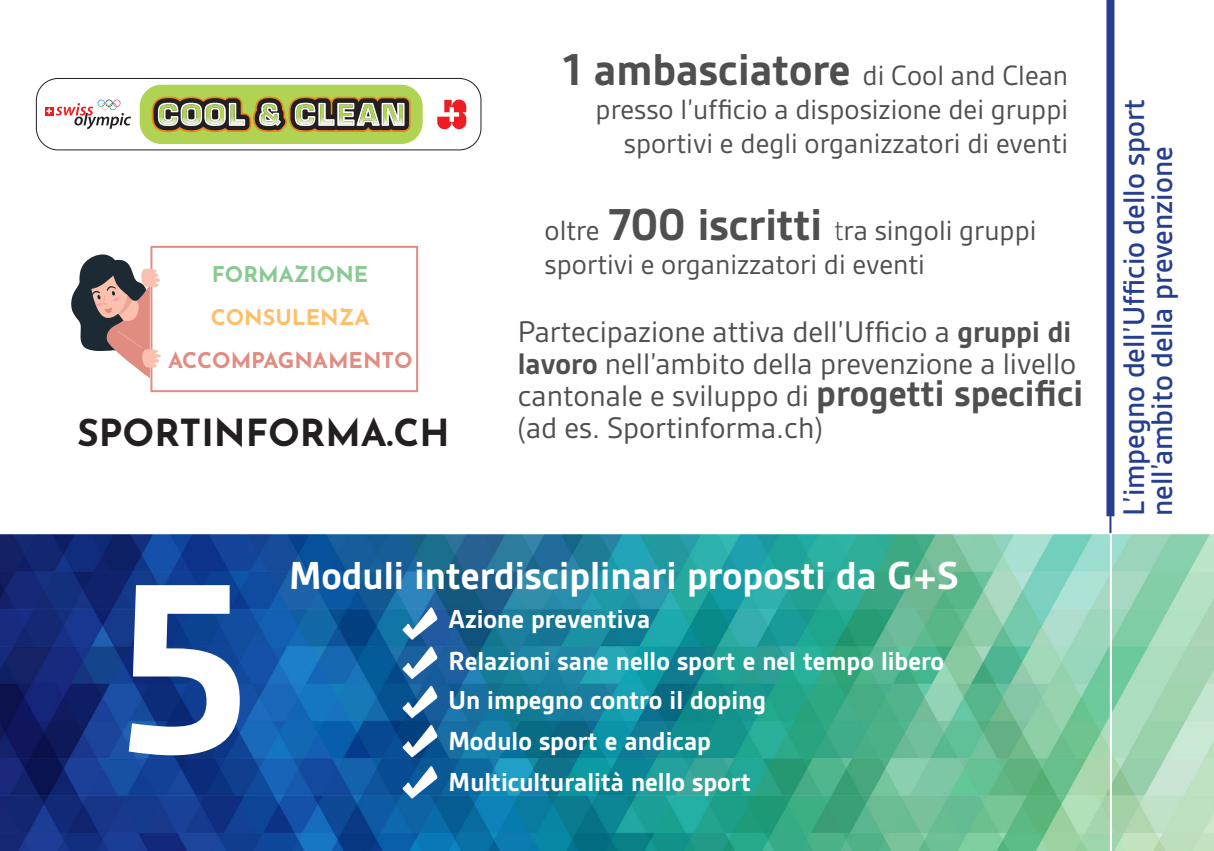
<style>
.page{position:relative;width:1214px;height:851px;background:#fff}
.page>*{position:absolute;margin:0;border:0;box-sizing:border-box;transform-origin:0 0}
.t1{font:700 260px "Gesta";color:#fff}
.t2{font:700 42px "Gesta";color:#fff}
.t3{font:700 37.4px "Josefin Sans";color:#231f20}
.t4{font:32px/32px "Gesta";color:#4f4f4f}
.t5{font:500 32px "Gesta";color:#253f8e}
.t6{font:30px/34px "Gesta";color:#4f4f4f}
.t7{font:700 28px "Gesta";color:#fff}
.t8{font:700 21.6px "Josefin Sans";color:#e18c81}
.t9{font:700 21.6px "Josefin Sans";color:#88ca92}
.t10{font:700 21.6px "Josefin Sans";color:#fdbf6a}
.s1{font-weight:700;font-size:48px}
.s2{font-weight:300}
.s3{font-weight:700}
.s4{font-weight:700;font-size:40px}
</style>
<div class="page">
<img style="left:0;top:534px;width:1213px;height:316px">
<hr style="left:1109px;top:403px;width:2px;height:130px;background:#253f8e">
<div style="left:1106px;top:0;width:8px;height:516px;background:#253f8e"></div>
<hr style="left:1109px;top:533px;width:2px;height:317px;background:#fff">
<div style="left:36px;top:78px;width:445px;height:72px;border:1px solid #231f20;border-radius:22px"></div>
<div style="left:140px;top:85px;width:282px;height:59px;background:#b0d354;border-radius:22px"></div>
<svg style="left:152px;top:96px;width:258px;height:36px"></svg>
<div style="left:45px;top:107px;width:8px;height:8px;background:#ee1d23"></div>
<svg style="left:46px;top:100px;width:85px;height:29px"></svg>
<svg style="left:437px;top:99px;width:29px;height:31px"></svg>
<svg style="left:402px;top:607px;width:35px;height:32px"></svg>
<svg style="left:402px;top:646px;width:35px;height:33px"></svg>
<svg style="left:402px;top:685px;width:35px;height:33px"></svg>
<svg style="left:402px;top:724px;width:35px;height:33px"></svg>
<svg style="left:402px;top:765px;width:35px;height:33px"></svg>
<div style="left:150px;top:246px;width:268px;height:146px;background:#fff;border:2px solid #e18c81"></div>
<svg style="left:71px;top:250px;width:90px;height:128px"></svg>
<p class="t9" style="left:212px;top:255px;width:158px">FORMAZIONE</p>
<p class="t10" style="left:211px;top:298px;width:160px">CONSULENZA</p>
<p class="t8" style="left:168px;top:341px;width:246px">ACCOMPAGNAMENTO</p>
<p class="t3" style="left:77px;top:399px;width:374px">SPORTINFORMA.CH</p>
<p class="t6" style="left:563px;top:58px;width:506px;text-align:right"><span class="s1">1 ambasciatore</span> di Cool and Clean presso l’ufficio a disposizione dei gruppi sportivi e degli organizzatori di eventi</p>
<p class="t6" style="left:544px;top:213px;width:493px">oltre <span class="s1">700 iscritti</span> <span class="s2">t</span>ra singoli gruppi sportivi e organizzatori di eventi</p>
<p class="t4" style="left:518px;top:316px;width:567px">Partecipazione attiva dell’Ufficio a <span class="s3">gruppi di lavoro</span> nell’ambito della prevenzione a livello cantonale e sviluppo di <span class="s4">progetti specifici </span>(ad es. Sportinforma.ch)</p>
<p class="t1" style="left:115px;top:521px;width:136px">5</p>
<p class="t2" style="left:289px;top:551px;width:670px">Moduli interdisciplinari proposti da G+S</p>
<p class="t7" style="left:448px;top:603px;width:203px">Azione preventiva</p>
<p class="t7" style="left:448px;top:644px;width:497px">Relazioni sane nello sport e nel tempo libero</p>
<p class="t7" style="left:448px;top:684px;width:319px">Un impegno contro il doping</p>
<p class="t7" style="left:448px;top:725px;width:264px">Modulo sport e andicap</p>
<p class="t7" style="left:448px;top:766px;width:304px">Multiculturalità nello sport</p>
<p class="t5" style="left:1115px;top:516px;width:418px;rotate:-90deg">L’impegno dell’Ufficio dello sport</p>
<p class="t5" style="left:1143px;top:516px;width:371px;rotate:-90deg">nell’ambito della prevenzione</p>
</div>
